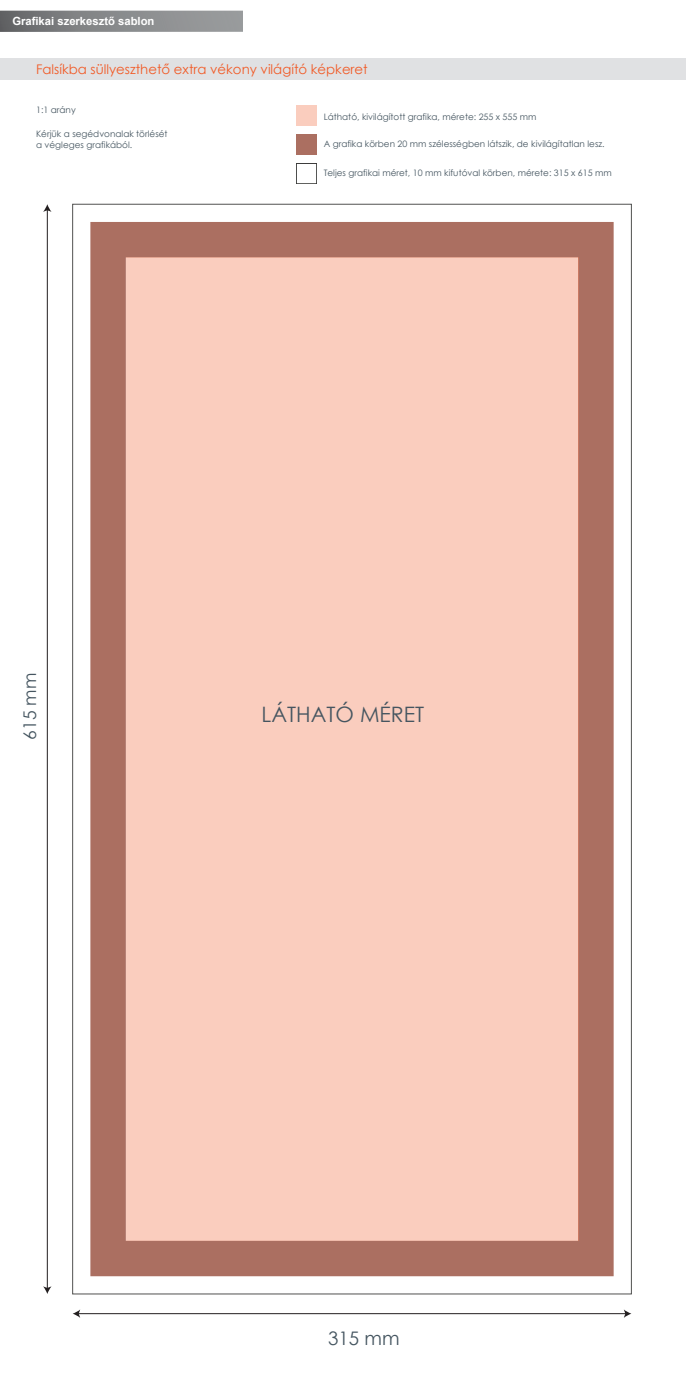
<style>
.page{position:relative;width:686px;height:1374px;background:#fff}
.page>*{position:absolute;margin:0;border:0;box-sizing:border-box;transform-origin:0 0}
.t1{font:21.25px "Century Gothic";color:#455560}
.t2{font:18.69px "Century Gothic";color:#455560}
.t3{font:17.44px "Century Gothic";color:#455560}
.t4{font:13.31px "Century Gothic";color:#f15a26}
.t5{font:700 11.25px "Arial";color:#fff}
.t6{font:8.88px/10.6px "Century Gothic";color:#455560}
</style>
<div class="page">
<div style="left:90px;top:222px;width:523px;height:1054px;background:#ab6f61"></div>
<div style="left:126px;top:257px;width:451px;height:984px;background:#facdbe"></div>
<div style="left:0;top:58px;width:685px;height:22px;background:#e0e1e3"></div>
<svg style="left:0;top:11px;width:243px;height:21px;background:#858789"></svg>
<hr style="left:47px;top:210px;width:1px;height:1078px;background:#231f20">
<svg style="left:43px;top:204px;width:8px;height:8px"></svg>
<svg style="left:43px;top:1286px;width:8px;height:8px"></svg>
<hr style="left:78px;top:1313px;width:547px;height:1px;background:#231f20">
<svg style="left:73px;top:1309px;width:7px;height:9px"></svg>
<svg style="left:623px;top:1309px;width:8px;height:9px"></svg>
<div style="left:296px;top:105px;width:20px;height:21px;background:#facdbe"></div>
<div style="left:296px;top:134px;width:20px;height:21px;background:#ab6f61"></div>
<p class="t5" style="left:12px;top:13px;width:143px">Grafikai szerkesztő sablon</p>
<h3 class="t4" style="left:36px;top:60px;width:333px">Falsíkba süllyeszthető extra vékony világító képkeret</h3>
<p class="t6" style="left:36px;top:105px;width:41px">1:1 arány</p>
<p class="t6" style="left:36px;top:129px;width:133px">Kérjük a segédvonalak törlését a végleges grafikából.</p>
<p class="t6" style="left:323px;top:111px;width:214px">Látható, kivilágított grafika, mérete: 255 x 555 mm</p>
<p class="t6" style="left:323px;top:138px;width:282px">A grafika körben 20 mm szélességben látszik, de kivilágítatlan lesz.</p>
<p class="t6" style="left:323px;top:167px;width:289px">Teljes grafikai méret, 10 mm kifutóval körben, mérete: 315 x 615 mm</p>
<h3 class="t3" style="left:18px;top:740px;width:68px;rotate:-90deg">615 mm</h3>
<h1 class="t1" style="left:261px;top:699px;width:164px">LÁTHATÓ MÉRET</h1>
<h2 class="t2" style="left:328px;top:1325px;width:73px">315 mm</h2>
</div>
